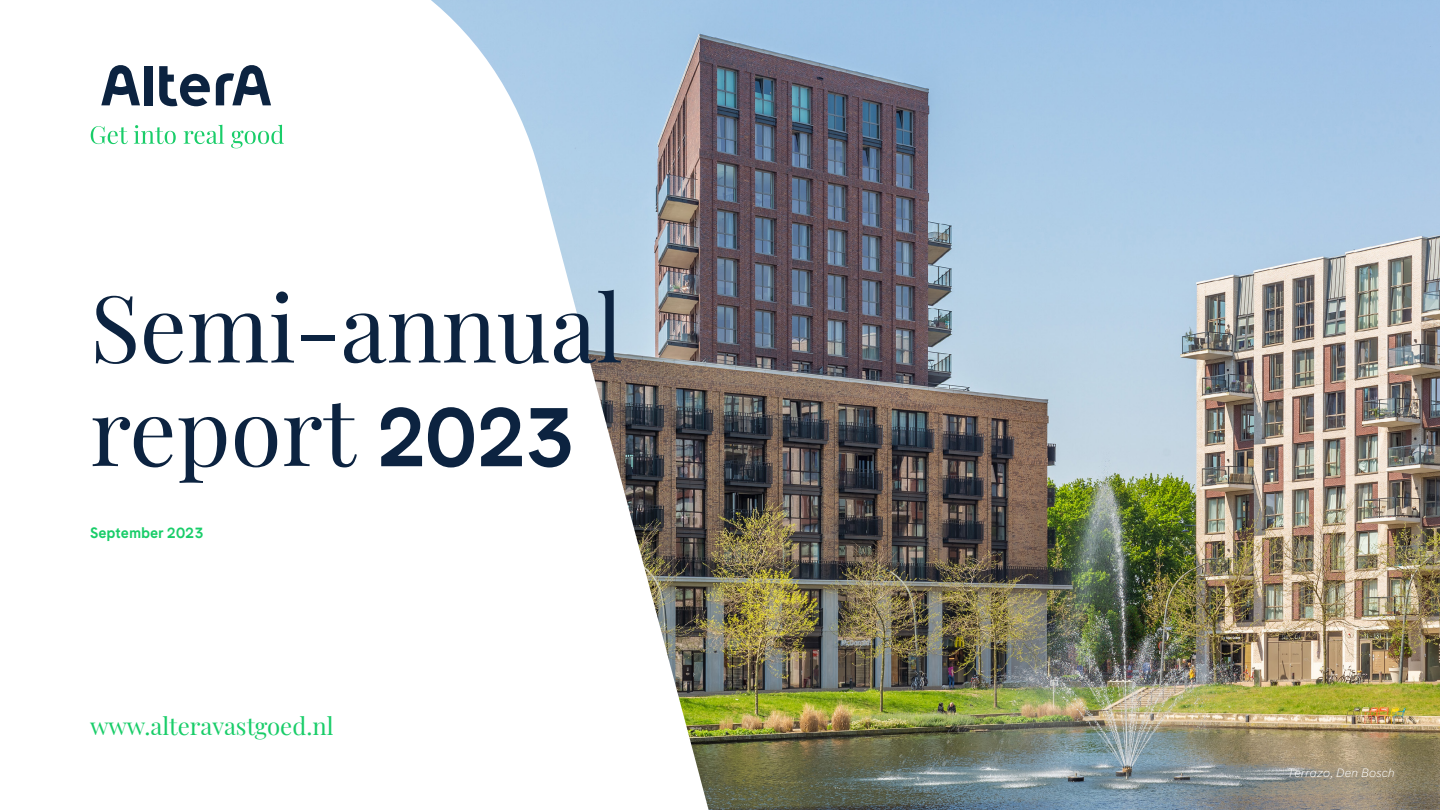
<style>
.page{position:relative;width:1440px;height:810px;background:#fff}
.page>*{position:absolute;margin:0;border:0;box-sizing:border-box;transform-origin:0 0}
.t1{font:93px/103.5px "Playfair Display";letter-spacing:-.005em;color:#0c2340}
.t2{font:24px "Playfair Display";color:#19cd69}
.t3{font:700 15px "Cadiz";color:#19cd69}
.Body_z_afstand{font:italic 300 12px "Cadiz";color:#fff}
.s1{font-family:"Cadiz";font-weight:700;font-size:84px}
</style>
<div class="page">
<img style="left:793px;top:0;width:647px;height:810px">
<svg style="left:90px;top:0;width:703px;height:810px"></svg>
<svg style="left:101px;top:62px;width:39px;height:43px"></svg>
<div style="left:144px;top:66px;width:9px;height:39px;background:#0c2340"></div>
<svg style="left:216px;top:62px;width:55px;height:43px"></svg>
<svg style="left:159px;top:66px;width:51px;height:40px"></svg>
<svg style="left:91px;top:126px;width:37px;height:18px"></svg>
<svg style="left:134px;top:125px;width:42px;height:19px"></svg>
<svg style="left:184px;top:125px;width:40px;height:19px"></svg>
<svg style="left:231px;top:125px;width:53px;height:23px"></svg>
<p class="t1" style="left:90px;top:268px;width:534px">Semi-annual report <span class="s1">2023</span></p>
<h4 class="t3" style="left:90px;top:524px;width:115px">September 2023</h4>
<p class="t2" style="left:90px;top:707px;width:245px">www.alteravastgoed.nl</p>
<p class="Body_z_afstand" style="left:1288px;top:766px;width:109px">Terrazo, Den Bosch</p>
</div>
